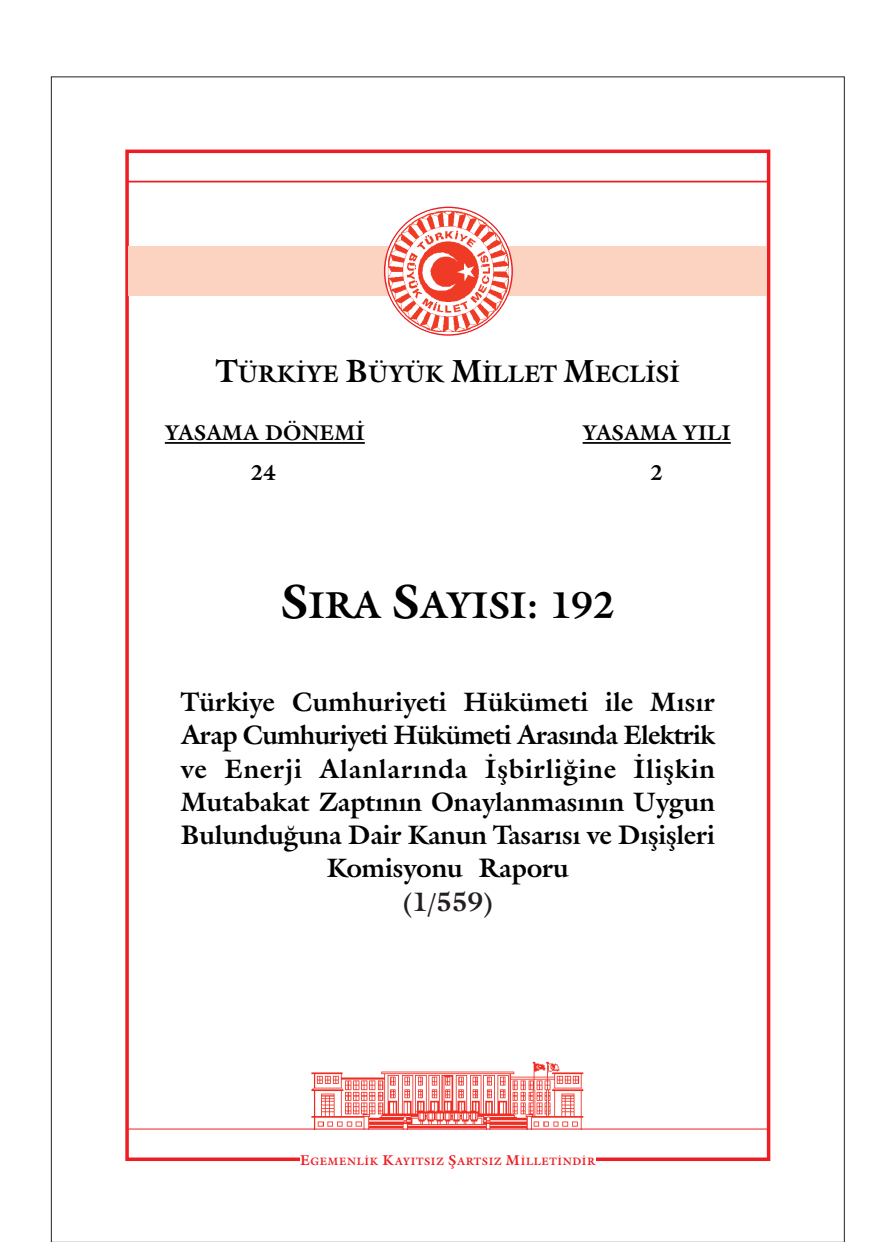
<style>
.page{position:relative;width:893px;height:1242px;background:#fff}
.page>*{position:absolute;margin:0;border:0;box-sizing:border-box;transform-origin:0 0}
.t1{font:700 36.75px "Galliard IT Cby BT";color:#000}
.t2{font:700 26.25px/33.2px "Galliard IT Cby BT";color:#000;text-align:center}
.t3{font:700 23.62px "Galliard IT Cby BT";letter-spacing:-.005em;color:#000}
.t4{font:700 21px "Galliard IT Cby BT";color:#000}
.t5{font:700 10.5px "Galliard IT Cby BT";letter-spacing:.055em;color:#ee1d23}
.s1{font-size:31.5px}
.s2{font-size:47.25px}
.s3{color:#231f20}
.s4{font-size:14px}
</style>
<div class="page">
<div style="left:125px;top:149px;width:645px;height:1011px;border:4px solid #ee1d23"></div>
<hr style="left:165px;top:442px;width:200px;height:2px;background:#000">
<hr style="left:582px;top:442px;width:149px;height:2px;background:#000">
<div style="left:311px;top:1060px;width:273px;height:75px;background:linear-gradient(to right,#fff,#fff)"></div>
<img style="left:311px;top:1061px;width:273px;height:67px">
<hr style="left:126px;top:1128px;width:643px;height:1px;background:#ee1d23">
<hr style="left:127px;top:181px;width:641px;height:1px;background:#ee1d23">
<div style="left:129px;top:246px;width:638px;height:50px;background:#fcd2c0"></div>
<svg style="left:384px;top:207px;width:129px;height:129px"></svg>
<img style="left:388px;top:210px;width:121px;height:122px">
<div style="left:300px;top:1154px;width:296px;height:15px;background:#fff"></div>
<p class="t3" style="left:216px;top:360px;width:465px"><span class="s1">T</span>ÜRKÝYE <span class="s1">B</span>ÜYÜK <span class="s1">M</span>ÝLLET <span class="s1">M</span>ECLÝSÝ</p>
<p class="t4" style="left:165px;top:420px;width:201px">YASAMA DÖNEMİ</p>
<p class="t4" style="left:582px;top:420px;width:150px">YASAMA YILI</p>
<p class="t4" style="left:251px;top:460px;width:26px">24</p>
<p class="t4" style="left:650px;top:460px;width:14px">2</p>
<p class="t1" style="left:281px;top:584px;width:336px"><span class="s2">S</span>IRA <span class="s2">S</span>AYISI: 192</p>
<p class="t2" style="left:181px;top:685px;width:536px">Türkiye Cumhuriyeti Hükümeti ile Mısır Arap Cumhuriyeti Hükümeti Arasında Elektrik ve Enerji Alanlarında İşbirliğine İlişkin Mutabakat Zaptının Onaylanmasının Uygun Bulunduğuna Dair Kanun Tasarısı ve Dışişleri Komisyonu Raporu<br><span class="s3">(1/559)</span></p>
<p class="t5" style="left:300px;top:1155px;width:297px"><span class="s4">E</span>GEMENLİK <span class="s4">K</span>AYITSIZ <span class="s4">Ş</span>ARTSIZ <span class="s4">M</span>İLLETİNDİR</p>
</div>
